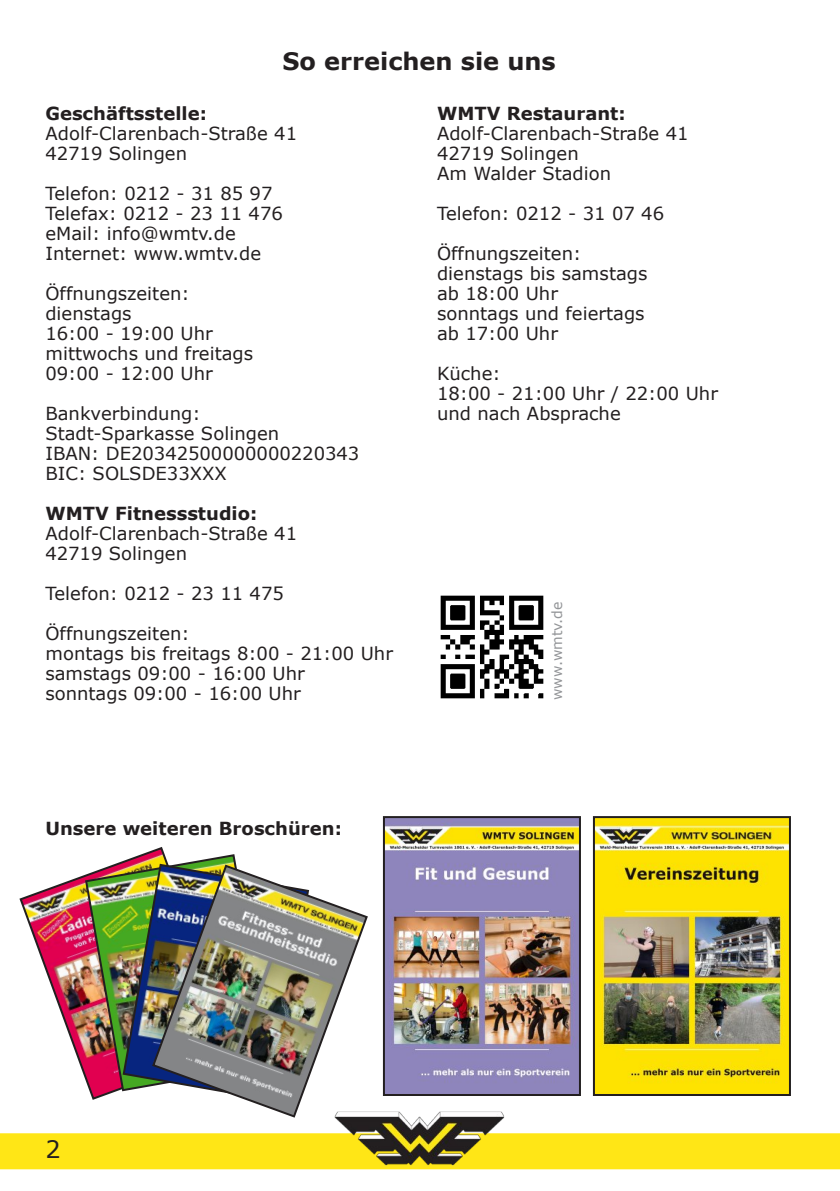
<style>
.page{position:relative;width:840px;height:1191px;background:#fff}
.page>*{position:absolute;margin:0;border:0;box-sizing:border-box;transform-origin:0 0}
.t1{font:700 24px "Verdana";color:#231f20}
.t2{font:24px "Verdana";color:#231f20}
.t3{font:18px/20px "Verdana";color:#231f20}
.t4{font:700 18px "Verdana";color:#231f20}
.t5{font:14px "Verdana";color:#939598}
</style>
<div class="page">
<div style="left:0;top:1133px;width:839px;height:36px;background:#ffe616"></div>
<img style="left:334px;top:1111px;width:170px;height:54px">
<img style="left:386px;top:819px;width:191px;height:274px">
<div style="left:383px;top:816px;width:197px;height:280px;border:2px solid #231f20"></div>
<img style="left:595px;top:819px;width:192px;height:274px">
<div style="left:592px;top:816px;width:198px;height:280px;border:2px solid #231f20"></div>
<img style="left:19px;top:847px;width:145px;height:253px">
<img style="left:84px;top:853px;width:152px;height:239px">
<img style="left:121px;top:862px;width:115px;height:238px">
<img style="left:151px;top:863px;width:218px;height:256px">
<img style="left:440px;top:595px;width:104px;height:104px">
<h1 class="t1" style="left:282px;top:45px;width:275px">So erreichen sie uns</h1>
<p class="t4" style="left:45px;top:102px;width:163px">Geschäftsstelle:</p>
<p class="t3" style="left:45px;top:123px;width:253px">Adolf-Clarenbach-Straße 41<br>42719 Solingen</p>
<p class="t3" style="left:45px;top:183px;width:239px">Telefon: 0212 - 31 85 97<br>Telefax: 0212 - 23 11 476 eMail: info@wmtv.de<br>Internet: www.wmtv.de</p>
<p class="t3" style="left:45px;top:283px;width:209px">Öffnungszeiten: dienstags<br>16:00 - 19:00 Uhr mittwochs und freitags<br>09:00 - 12:00 Uhr</p>
<p class="t3" style="left:45px;top:403px;width:315px">Bankverbindung:<br>Stadt-Sparkasse Solingen<br>IBAN: DE20342500000000220343<br>BIC: SOLSDE33XXX</p>
<p class="t4" style="left:45px;top:502px;width:213px">WMTV Fitnessstudio:</p>
<p class="t3" style="left:45px;top:523px;width:253px">Adolf-Clarenbach-Straße 41<br>42719 Solingen</p>
<p class="t3" style="left:45px;top:583px;width:240px">Telefon: 0212 - 23 11 475</p>
<p class="t3" style="left:45px;top:623px;width:349px">Öffnungszeiten:<br>montags bis freitags 8:00 - 21:00 Uhr samstags 09:00 - 16:00 Uhr<br>sonntags 09:00 - 16:00 Uhr</p>
<p class="t4" style="left:437px;top:102px;width:190px">WMTV Restaurant:</p>
<p class="t3" style="left:437px;top:123px;width:253px">Adolf-Clarenbach-Straße 41<br>42719 Solingen<br>Am Walder Stadion</p>
<p class="t3" style="left:437px;top:203px;width:228px">Telefon: 0212 - 31 07 46</p>
<p class="t3" style="left:437px;top:243px;width:212px">Öffnungszeiten: dienstags bis samstags ab 18:00 Uhr<br>sonntags und feiertags ab 17:00 Uhr</p>
<p class="t3" style="left:437px;top:363px;width:282px">Küche:<br>18:00 - 21:00 Uhr / 22:00 Uhr und nach Absprache</p>
<p class="t5" style="left:547px;top:700px;width:100px;rotate:-90deg">www.wmtv.de</p>
<p class="t4" style="left:45px;top:816px;width:298px">Unsere weiteren Broschüren:</p>
<h1 class="t2" style="left:45px;top:1134px;width:17px">2</h1>
</div>
